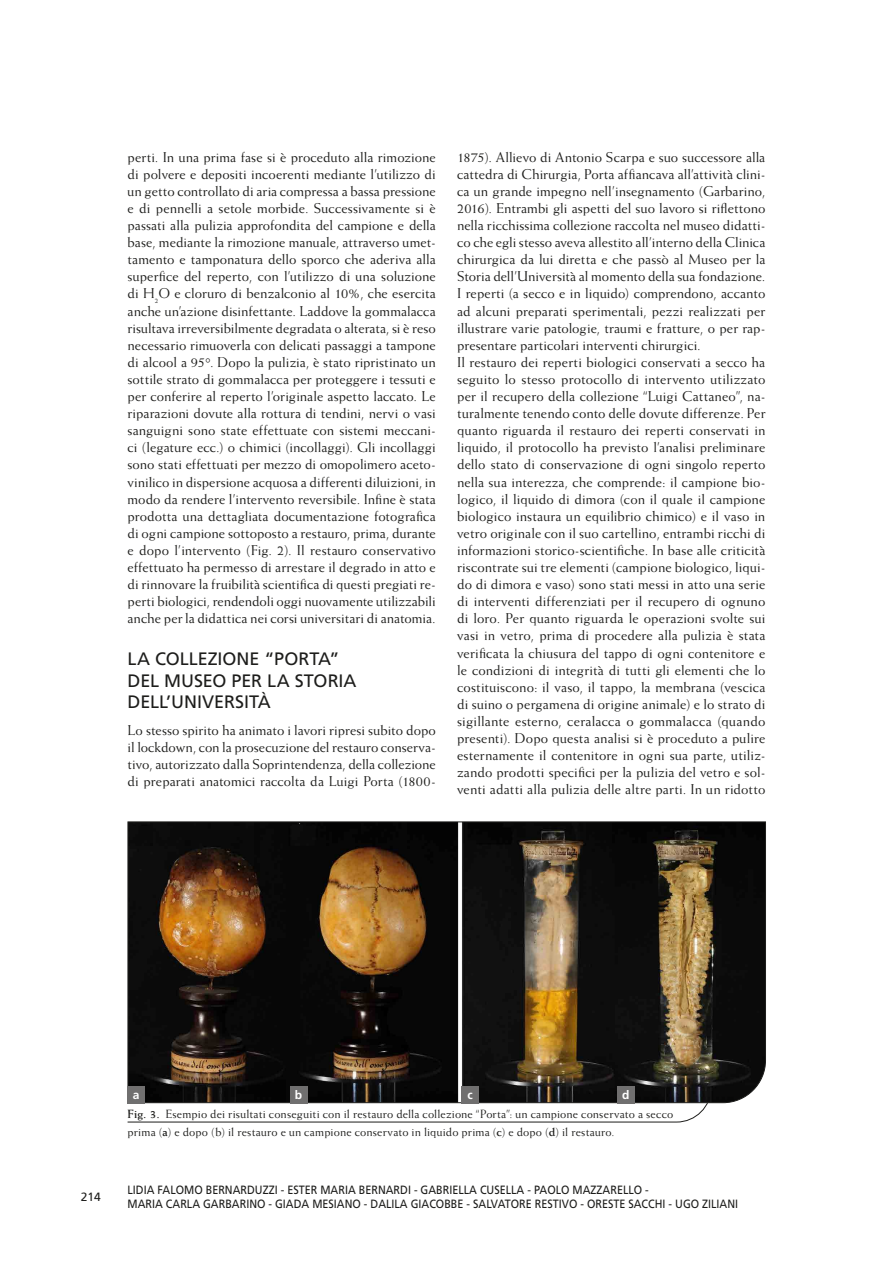
<style>
.page{position:relative;width:893px;height:1263px;background:#fff}
.page>*{position:absolute;margin:0;border:0;box-sizing:border-box;transform-origin:0 0}
.t1{font:18px/21.5px "Frutiger LT Std";color:#1d1d1b}
.t2{font:14.25px/17.1px "Weiss";letter-spacing:.005em;color:#1d1d1b;text-align:justify}
.t3{font:12px/18px "Weiss";letter-spacing:.015em;color:#1d1d1b}
.t4{font:12px/14.4px "Frutiger LT Std";color:#1d1d1b;scale:.9 1}
.t5{font:700 12px "Frutiger LT Std";color:#fff}
.t6{font:12px "Frutiger LT Std";color:#1d1d1b}
.s1{font-weight:700}
</style>
<div class="page">
<svg style="left:127px;top:1103px;width:585px;height:20px"></svg>
<img style="left:127px;top:821px;width:639px;height:282px">
<div style="left:128px;top:1086px;width:17px;height:17px;background:#706f6f"></div>
<div style="left:290px;top:1086px;width:17px;height:17px;background:#706f6f"></div>
<div style="left:462px;top:1086px;width:17px;height:17px;background:#706f6f"></div>
<div style="left:617px;top:1086px;width:17px;height:17px;background:#706f6f"></div>
<p class="t2" style="left:128px;top:148px;width:310px">perti. In una prima fase si è proceduto alla rimozione di polvere e depositi incoerenti mediante l’utilizzo di un getto controllato di aria compressa a bassa pressione e di pennelli a setole morbide. Successivamente si è passati alla pulizia approfondita del campione e della base, mediante la rimozione manuale, attraverso umet&shy;tamento e tamponatura dello sporco che aderiva alla superfice del reperto, con l’utilizzo di una soluzione di H<sub>2</sub>O e cloruro di benzalconio al 10%, che esercita anche un’azione disinfettante. Laddove la gommalacca risultava irreversibilmente degradata o alterata, si è reso necessario rimuoverla con delicati passaggi a tampone di alcool a 95°. Dopo la pulizia, è stato ripristinato un sottile strato di gommalacca per proteggere i tessuti e per conferire al reperto l’originale aspetto laccato. Le riparazioni dovute alla rottura di tendini, nervi o vasi sanguigni sono state effettuate con sistemi meccani&shy;ci (legature ecc.) o chimici (incollaggi). Gli incollaggi sono stati effettuati per mezzo di omopolimero aceto&shy;vinilico in dispersione acquosa a differenti diluizioni, in modo da rendere l’intervento reversibile. Infine è stata prodotta una dettagliata documentazione fotografica di ogni campione sottoposto a restauro, prima, durante e dopo l’intervento (Fig. 2). Il restauro conservativo effettuato ha permesso di arrestare il degrado in atto e di rinnovare la fruibilità scientifica di questi pregiati re&shy;perti biologici, rendendoli oggi nuovamente utilizzabili anche per la didattica nei corsi universitari di anatomia.</p>
<p class="t1" style="left:128px;top:648px;width:231px">LA COLLEZIONE “PORTA”<br>DEL MUSEO PER LA STORIA<br>DELL’UNIVERSITÀ</p>
<p class="t2" style="left:128px;top:721px;width:310px">Lo stesso spirito ha animato i lavori ripresi subito dopo il lockdown, con la prosecuzione del restauro conserva&shy;tivo, autorizzato dalla Soprintendenza, della collezione di preparati anatomici raccolta da Luigi Porta (1800-</p>
<p class="t2" style="left:457px;top:148px;width:310px;text-align:left">1875). Allievo di Antonio Scarpa e suo successore alla cattedra di Chirurgia, Porta affiancava all’attività clini&shy;ca un grande impegno nell’insegnamento (Garbarino, 2016). Entrambi gli aspetti del suo lavoro si riflettono nella ricchissima collezione raccolta nel museo didatti&shy;co che egli stesso aveva allestito all’interno della Clinica chirurgica da lui diretta e che passò al Museo per la Storia dell’Università al momento della sua fondazione.<br>I reperti (a secco e in liquido) comprendono, accanto ad alcuni preparati sperimentali, pezzi realizzati per illustrare varie patologie, traumi e fratture, o per rap&shy;presentare particolari interventi chirurgici.<br>Il restauro dei reperti biologici conservati a secco ha seguito lo stesso protocollo di intervento utilizzato per il recupero della collezione “Luigi Cattaneo”, na&shy;turalmente tenendo conto delle dovute differenze. Per quanto riguarda il restauro dei reperti conservati in liquido, il protocollo ha previsto l’analisi preliminare dello stato di conservazione di ogni singolo reperto nella sua interezza, che comprende: il campione bio&shy;logico, il liquido di dimora (con il quale il campione biologico instaura un equilibrio chimico) e il vaso in vetro originale con il suo cartellino, entrambi ricchi di informazioni storico-scientifiche. In base alle criticità riscontrate sui tre elementi (campione biologico, liqui&shy;do di dimora e vaso) sono stati messi in atto una serie di interventi differenziati per il recupero di ognuno di loro. Per quanto riguarda le operazioni svolte sui vasi in vetro, prima di procedere alla pulizia è stata verificata la chiusura del tappo di ogni contenitore e le condizioni di integrità di tutti gli elementi che lo costituiscono: il vaso, il tappo, la membrana (vescica di suino o pergamena di origine animale) e lo strato di sigillante esterno, ceralacca o gommalacca (quando presenti). Dopo questa analisi si è proceduto a pulire esternamente il contenitore in ogni sua parte, utiliz&shy;zando prodotti specifici per la pulizia del vetro e sol&shy;venti adatti alla pulizia delle altre parti. In un ridotto</p>
<p class="t5" style="left:133px;top:1088px;width:8px">a</p>
<p class="t5" style="left:295px;top:1088px;width:9px">b</p>
<p class="t5" style="left:468px;top:1088px;width:7px">c</p>
<p class="t5" style="left:622px;top:1088px;width:9px">d</p>
<p class="t3" style="left:128px;top:1104px;width:547px"><span class="s1">Fig. 3.</span> Esempio dei risultati conseguiti con il restauro della collezione “Porta”: un campione conservato a secco prima (<span class="s1">a</span>) e dopo (b) il restauro e un campione conservato in liquido prima (<span class="s1">c</span>) e dopo (<span class="s1">d</span>) il restauro.</p>
<p class="t6" style="left:81px;top:1189px;width:22px">214</p>
<p class="t4" style="left:128px;top:1182px;width:680px">LIDIA FALOMO BERNARDUZZI - ESTER MARIA BERNARDI - GABRIELLA CUSELLA - PAOLO MAZZARELLO -<br>MARIA CARLA GARBARINO - GIADA MESIANO - DALILA GIACOBBE - SALVATORE RESTIVO - ORESTE SACCHI - UGO ZILIANI</p>
</div>
